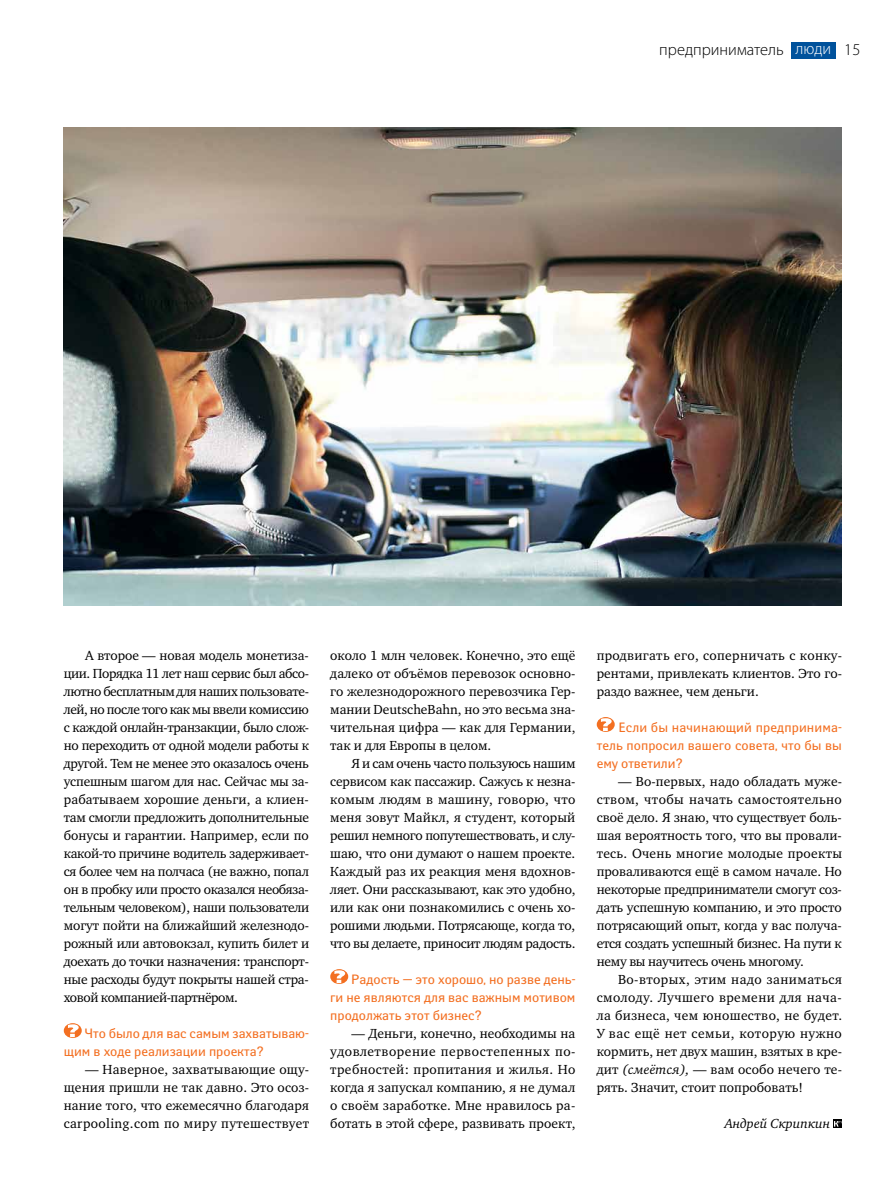
<style>
.page{position:relative;width:893px;height:1191px;background:#fff}
.page>*{position:absolute;margin:0;border:0;box-sizing:border-box;transform-origin:0 0}
.t1{font:300 16.5px "Myriad Pro";color:#000}
.t2{font:13.5px/18px "Charter ITC";color:#000;text-align:justify}
.t3{font:13.5px/18px "Yanus";color:#f36f21;text-align:justify}
.t4{font:italic 13.5px "Charter ITC";color:#000}
.s1{color:#fff}
.s2{font-style:italic}
</style>
<div class="page">
<div style="left:791px;top:42px;width:44px;height:17px;background:#00529c"></div>
<svg style="left:64px;top:1023px;width:18px;height:15px"></svg>
<svg style="left:330px;top:969px;width:18px;height:15px"></svg>
<svg style="left:597px;top:717px;width:18px;height:15px"></svg>
<svg style="left:833px;top:1119px;width:9px;height:9px"></svg>
<svg style="left:834px;top:1121px;width:7px;height:5px"></svg>
<img style="left:64px;top:128px;width:778px;height:478px">
<p class="t1" style="left:659px;top:40px;width:203px">предприниматель <span class="s1">люди</span> 15</p>
<p class="t2" style="left:64px;top:646px;width:247px;text-indent:21px">А второе — новая модель монетиза&shy;ции. Порядка 11 лет наш сервис был абсо&shy;лютно бесплатным для наших пользовате&shy;лей, но после того как мы ввели комиссию с каждой онлайн-транзакции, было слож&shy;но переходить от одной модели работы к другой. Тем не менее это оказалось очень успешным шагом для нас. Сейчас мы за&shy;рабатываем хорошие деньги, а клиен&shy;там смогли предложить дополнительные бонусы и гарантии. Например, если по какой-то причине водитель задерживает&shy;ся более чем на полчаса (не важно, попал он в пробку или просто оказался необяза&shy;тельным человеком), наши пользователи могут пойти на ближайший железнодо&shy;рожный или автовокзал, купить билет и доехать до точки назначения: транспорт&shy;ные расходы будут покрыты нашей стра&shy;ховой компанией-партнёром.</p>
<p class="t3" style="left:64px;top:1024px;width:247px;text-indent:21px">Что было для вас самым захватываю&shy;щим в ходе реализации проекта?</p>
<p class="t2" style="left:64px;top:1060px;width:247px;text-indent:21px">— Наверное, захватывающие ощу&shy;щения пришли не так давно. Это осоз&shy;нание того, что ежемесячно благодаря carpooling.com по миру путешествует</p>
<p class="t2" style="left:330px;top:646px;width:247px">около 1 млн человек. Конечно, это ещё далеко от объёмов перевозок основно&shy;го железнодорожного перевозчика Гер&shy;мании DeutscheBahn, но это весьма зна&shy;чительная цифра — как для Германии, так и для Европы в целом.</p>
<p class="t2" style="left:330px;top:754px;width:247px;text-indent:21px">Я и сам очень часто пользуюсь нашим сервисом как пассажир. Сажусь к незна&shy;комым людям в машину, говорю, что меня зовут Майкл, я студент, который решил немного попутешествовать, и слу&shy;шаю, что они думают о нашем проекте.<br>Каждый раз их реакция меня вдохнов&shy;ляет. Они рассказывают, как это удобно, или как они познакомились с очень хо&shy;рошими людьми. Потрясающе, когда то, что вы делаете, приносит людям радость.</p>
<p class="t3" style="left:330px;top:970px;width:247px;text-indent:21px">Радость — это хорошо, но разве день&shy;ги не являются для вас важным мотивом продолжать этот бизнес?</p>
<p class="t2" style="left:330px;top:1024px;width:247px;text-indent:21px">— Деньги, конечно, необходимы на удовлетворение первостепенных по&shy;требностей: пропитания и жилья. Но когда я запускал компанию, я не думал о своём заработке. Мне нравилось ра&shy;ботать в этой сфере, развивать проект,</p>
<p class="t2" style="left:597px;top:646px;width:247px">продвигать его, соперничать с конку&shy;рентами, привлекать клиентов. Это го&shy;раздо важнее, чем деньги.</p>
<p class="t3" style="left:597px;top:718px;width:247px;text-indent:22px">Если бы начинающий предпринима&shy;тель попросил вашего совета, что бы вы ему ответили?</p>
<p class="t2" style="left:597px;top:772px;width:247px;text-indent:21px">— Во-первых, надо обладать муже&shy;ством, чтобы начать самостоятельно своё дело. Я знаю, что существует боль&shy;шая вероятность того, что вы провали&shy;тесь. Очень многие молодые проекты проваливаются ещё в самом начале. Но некоторые предприниматели смогут соз&shy;дать успешную компанию, и это просто потрясающий опыт, когда у вас получа&shy;ется создать успешный бизнес. На пути к нему вы научитесь очень многому.</p>
<p class="t2" style="left:597px;top:970px;width:247px;text-indent:21px">Во-вторых, этим надо заниматься смолоду. Лучшего времени для нача&shy;ла бизнеса, чем юношество, не будет.<br>У вас ещё нет семьи, которую нужно кормить, нет двух машин, взятых в кре&shy;дит <span class="s2">(смеётся),</span> — вам особо нечего те&shy;рять. Значит, стоит попробовать!</p>
<p class="t4" style="left:725px;top:1115px;width:107px">Андрей Скрипкин</p>
</div>
